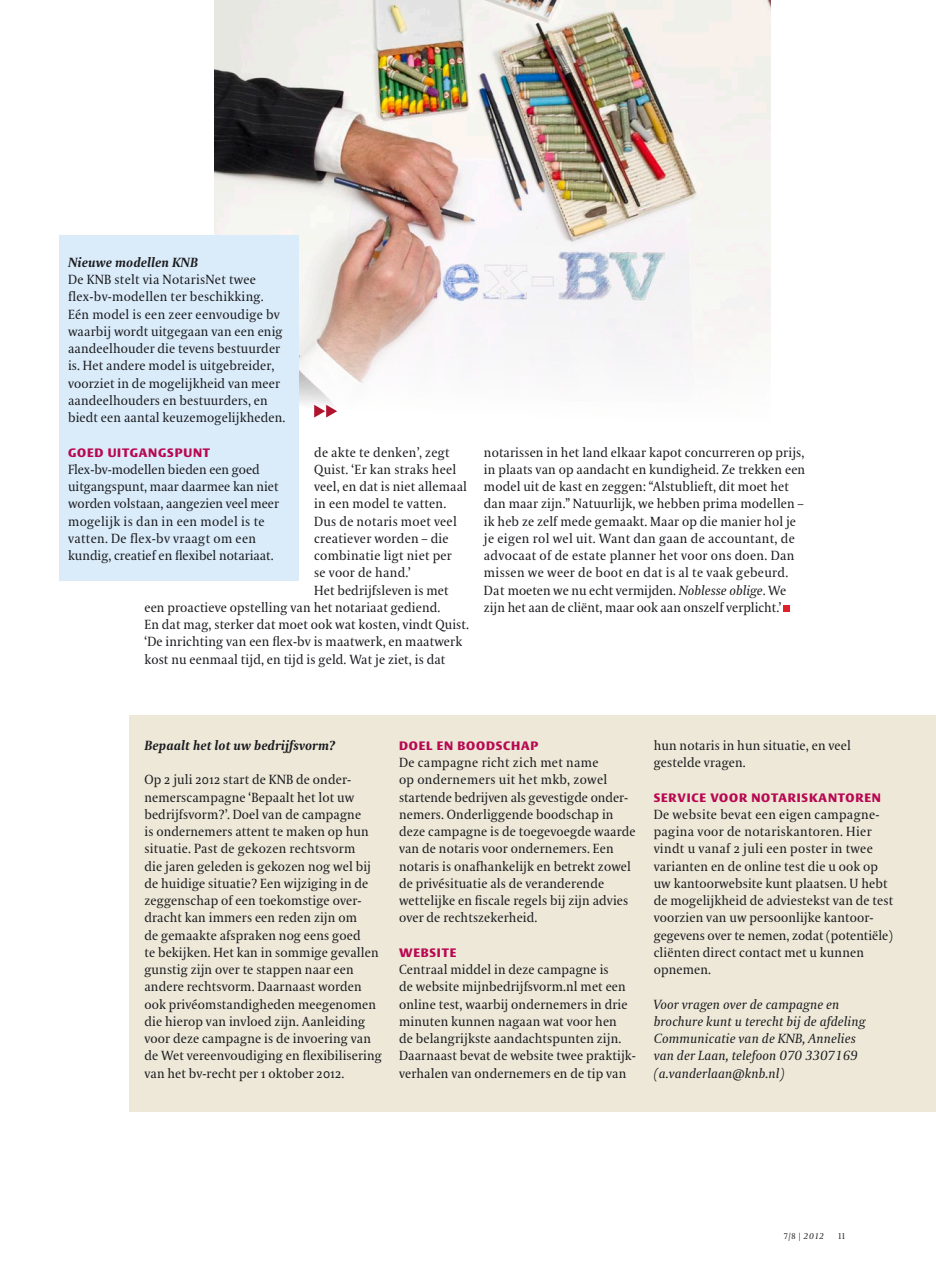
<style>
.page{position:relative;width:936px;height:1263px;background:#fff}
.page>*{position:absolute;margin:0;border:0;box-sizing:border-box;transform-origin:0 0}
.t1{font:13.2px/17.2px "VPRO Coranto";letter-spacing:.01em;color:#1a1a1f}
.t2{font:italic 13.2px/17.2px "VPRO Coranto";letter-spacing:.01em;color:#1a1a1f}
.t3{font:italic 700 13.2px "VPRO Coranto";letter-spacing:.01em;color:#1a1a1f}
.t4{font:700 12px "VPRO Vesta";letter-spacing:.07em;color:#b80852}
.t5{font:8.25px "VPRO Coranto Cn";color:#1a1a1f}
.s1{font-style:italic}
.s2{font-family:"VPRO Coranto";font-style:italic}
</style>
<div class="page">
<img style="left:214px;top:0;width:556px;height:405px">
<div style="left:129px;top:715px;width:806px;height:397px;background:#ede8d7"></div>
<div style="left:783px;top:605px;width:7px;height:7px;background:#e12129"></div>
<div style="left:60px;top:236px;width:239px;height:345px;background:#daecf9"></div>
<svg style="left:314px;top:405px;width:23px;height:13px"></svg>
<p class="t3" style="left:68px;top:254px;width:132px">Nieuwe modellen KNB</p>
<p class="t1" style="left:68px;top:271px;width:219px">De KNB stelt via NotarisNet twee flex-bv-modellen ter beschikking.<br>Eén model is een zeer eenvoudige bv waarbij wordt uitgegaan van een enig aandeelhouder die tevens bestuurder is. Het andere model is uitgebreider, voorziet in de mogelijkheid van meer aandeelhouders en bestuurders, en biedt een aantal keuzemogelijkheden.</p>
<p class="t4" style="left:68px;top:447px;width:143px">GO ED UITGANGSPUNT</p>
<p class="t1" style="left:68px;top:461px;width:212px">Flex-bv-modellen bieden een goed uitgangspunt, maar daarmee kan niet worden volstaan, aangezien veel meer mogelijk is dan in een model is te vatten. De flex-bv vraagt om een kundig, creatief en flexibel notariaat.</p>
<p class="t1" style="left:314px;top:443px;width:137px">de akte te denken’, zegt</p>
<p class="t1" style="left:314px;top:461px;width:144px">Quist. ‘Er kan straks heel</p>
<p class="t1" style="left:314px;top:478px;width:154px">veel, en dat is niet allemaal</p>
<p class="t1" style="left:314px;top:495px;width:134px">in een model te vatten.</p>
<p class="t1" style="left:314px;top:512px;width:144px">Dus de notaris moet veel</p>
<p class="t1" style="left:314px;top:530px;width:136px">creatiever worden – die</p>
<p class="t1" style="left:314px;top:547px;width:139px">combinatie ligt niet per</p>
<p class="t1" style="left:314px;top:564px;width:98px">se voor de hand.’</p>
<p class="t1" style="left:314px;top:581px;width:136px">Het bedrijfsleven is met</p>
<p class="t1" style="left:144px;top:599px;width:297px">een proactieve opstelling van het notariaat gediend.</p>
<p class="t1" style="left:144px;top:616px;width:326px">En dat mag, sterker dat moet ook wat kosten, vindt Quist.</p>
<p class="t1" style="left:144px;top:633px;width:319px">‘De inrichting van een flex-bv is maatwerk, en maatwerk</p>
<p class="t1" style="left:144px;top:650px;width:302px">kost nu eenmaal tijd, en tijd is geld. Wat je ziet, is dat</p>
<p class="t1" style="left:484px;top:443px;width:323px">notarissen in het land elkaar kapot concurreren op prijs, in plaats van op aandacht en kundigheid. Ze trekken een model uit de kast en zeggen: “Alstublieft, dit moet het dan maar zijn.” Natuurlijk, we hebben prima modellen – ik heb ze zelf mede gemaakt. Maar op die manier hol je je eigen rol wel uit. Want dan gaan de accountant, de advocaat of de estate planner het voor ons doen. Dan missen we weer de boot en dat is al te vaak gebeurd.<br>Dat moeten we nu echt vermijden. <span class="s1">Noblesse oblige</span>. We zijn het aan de cliënt, maar ook aan onszelf verplicht.’</p>
<p class="t3" style="left:144px;top:737px;width:192px">Bepaalt het lot uw bedrijfsvorm?</p>
<p class="t1" style="left:144px;top:771px;width:239px">Op 2 juli 2012 start de KNB de onder&shy;nemerscampagne ‘Bepaalt het lot uw bedrijfsvorm?’. Doel van de campagne<br>is ondernemers attent te maken op hun situatie. Past de gekozen rechtsvorm<br>die jaren geleden is gekozen nog wel bij de huidige situatie? Een wijziging in de zeggenschap of een toekomstige over&shy;dracht kan immers een reden zijn om<br>de gemaakte afspraken nog eens goed<br>te bekijken. Het kan in sommige gevallen gunstig zijn over te stappen naar een andere rechtsvorm. Daarnaast worden ook privéomstandigheden meegenomen die hierop van invloed zijn. Aanleiding voor deze campagne is de invoering van de Wet vereenvoudiging en flexibilisering van het bv-recht per 1 oktober 2012.</p>
<p class="t4" style="left:399px;top:740px;width:141px">DOEL EN BOODSCHAP</p>
<p class="t1" style="left:399px;top:754px;width:238px">De campagne richt zich met name<br>op ondernemers uit het mkb, zowel startende bedrijven als gevestigde onder&shy;nemers. Onderliggende boodschap in deze campagne is de toegevoegde waarde van de notaris voor ondernemers. Een notaris is onafhankelijk en betrekt zowel de privésituatie als de veranderende wettelijke en fiscale regels bij zijn advies over de rechtszekerheid.</p>
<p class="t4" style="left:399px;top:947px;width:59px">WEBSITE</p>
<p class="t1" style="left:399px;top:961px;width:238px">Centraal middel in deze campagne is<br>de website mijnbedrijfsvorm.nl met een online test, waarbij ondernemers in drie minuten kunnen nagaan wat voor hen<br>de belangrijkste aandachtspunten zijn.<br>Daarnaast bevat de website twee praktijk&shy;verhalen van ondernemers en de tip van</p>
<p class="t1" style="left:653px;top:737px;width:199px">hun notaris in hun situatie, en veel gestelde vragen.</p>
<p class="t4" style="left:653px;top:792px;width:229px">SERVICE VOO R NOTARISKANTOREN</p>
<p class="t1" style="left:653px;top:806px;width:241px">De website bevat een eigen campagne&shy;pagina voor de notariskantoren. Hier vindt u vanaf 2 juli een poster in twee varianten en de online test die u ook op uw kantoorwebsite kunt plaatsen. U hebt de mogelijkheid de adviestekst van de test voorzien van uw persoonlijke kantoor&shy;gegevens over te nemen, zodat (potentiële) cliënten direct contact met u kunnen opnemen.</p>
<p class="t2" style="left:653px;top:996px;width:213px">Voor vragen over de campagne en brochure kunt u terecht bij de afdeling<br>Communicatie van de KNB, Annelies van der Laan, telefoon 070 3307169 (a.vanderlaan@knb.nl)</p>
<p class="t5" style="left:784px;top:1231px;width:41px">7/8 | <span class="s2">2012</span></p>
<p class="t5" style="left:838px;top:1231px;width:8px">11</p>
</div>
